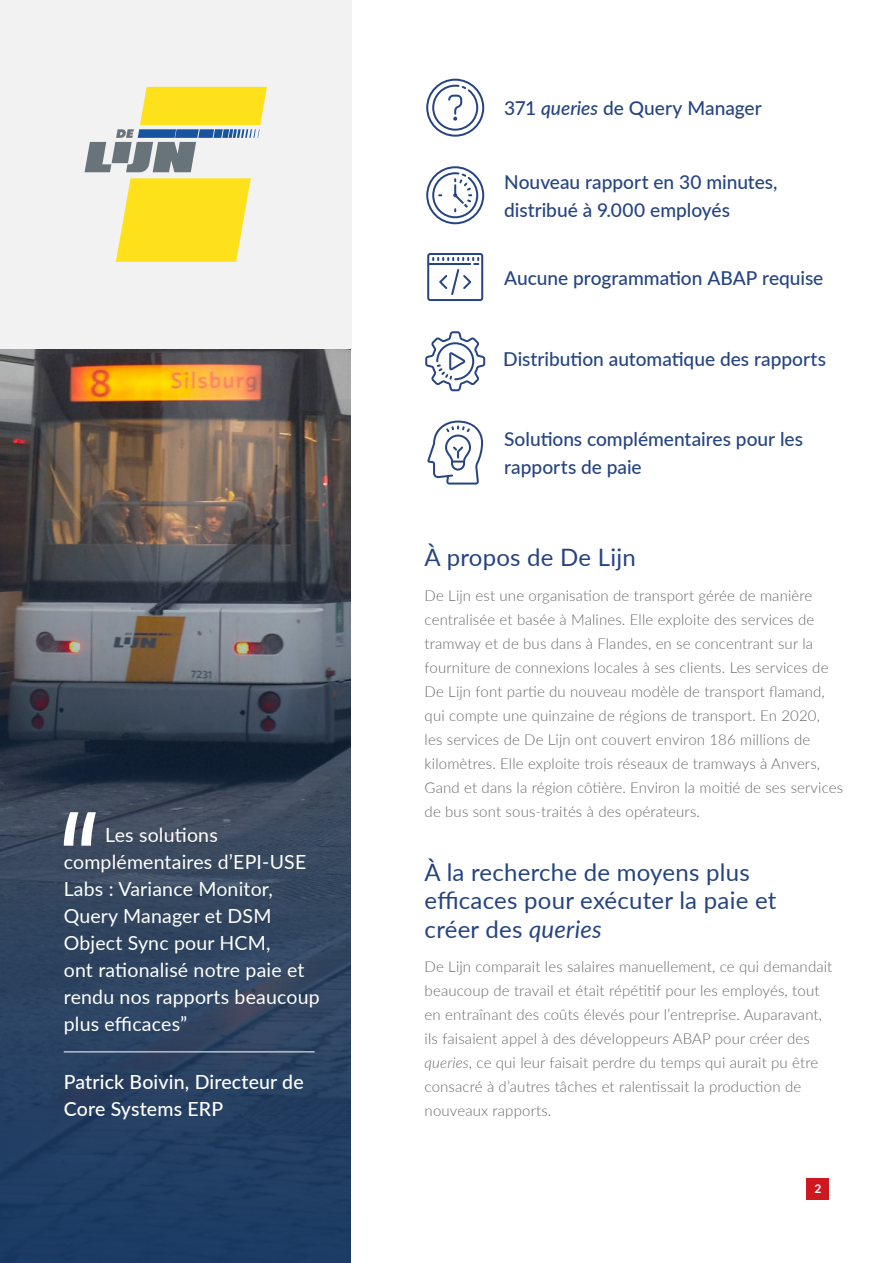
<style>
.page{position:relative;width:893px;height:1263px;background:#fff}
.page>*{position:absolute;margin:0;border:0;box-sizing:border-box;transform-origin:0 0}
.t1{font:24px/28.5px "Lato";letter-spacing:.01em;color:#254481}
.t2{font:19.5px/27px "Lato";letter-spacing:.01em;color:#fff}
.t3{font:500 19.5px/27px "Lato";letter-spacing:.01em;color:#fff}
.t4{font:500 19.2px/27.9px "Lato";color:#254481}
.t5{font:300 15px/24px "Lato";letter-spacing:.01em;color:#6b6768}
.t6{font:700 12px "Lato";color:#fff}
.s1{font-style:italic}
</style>
<div class="page">
<div style="left:807px;top:1178px;width:22px;height:21px;background:#ce171e"></div>
<img style="left:0;top:349px;width:351px;height:51px">
<svg style="left:0;top:400px;width:351px;height:863px;background:#3e4a5c"></svg>
<svg style="left:64px;top:812px;width:32px;height:34px"></svg>
<hr style="left:64px;top:1052px;width:251px;height:1px;background:#fff">
<div style="left:0;top:0;width:351px;height:349px;background:#f2f2f2"></div>
<svg style="left:116px;top:178px;width:135px;height:84px;background:#fde233"></svg>
<svg style="left:85px;top:87px;width:182px;height:85px"></svg>
<svg style="left:427px;top:421px;width:56px;height:64px"></svg>
<svg style="left:426px;top:79px;width:58px;height:58px"></svg>
<svg style="left:427px;top:253px;width:56px;height:48px"></svg>
<svg style="left:426px;top:166px;width:58px;height:58px"></svg>
<svg style="left:425px;top:331px;width:60px;height:60px"></svg>
<h2 class="t2" style="left:64px;top:821px;width:257px;text-indent:41px">Les solutions complémentaires d’EPI-USE<br>Labs : Variance Monitor,<br>Query Manager et DSM<br>Object Sync pour HCM,<br>ont rationalisé notre paie et rendu nos rapports beaucoup plus efficaces”</h2>
<h2 class="t3" style="left:64px;top:1068px;width:241px">Patrick Boivin, Directeur de<br>Core Systems ERP</h2>
<p class="t4" style="left:504px;top:94px;width:259px">371 <span class="s1">queries</span> de Query Manager</p>
<p class="t4" style="left:504px;top:167px;width:275px">Nouveau rapport en 30 minutes, distribué à 9.000 employés</p>
<p class="t4" style="left:504px;top:263px;width:321px">Aucune programmation ABAP requise</p>
<p class="t4" style="left:503px;top:344px;width:324px">Distribution automatique des rapports</p>
<p class="t4" style="left:504px;top:424px;width:300px">Solutions complémentaires pour les rapports de paie</p>
<h1 class="t1" style="left:425px;top:542px;width:213px">À propos de De Lijn</h1>
<p class="t5" style="left:425px;top:583px;width:420px">De Lijn est une organisation de transport gérée de manière centralisée et basée à Malines. Elle exploite des services de tramway et de bus dans à Flandes, en se concentrant sur la fourniture de connexions locales à ses clients. Les services de De Lijn font partie du nouveau modèle de transport flamand, qui compte une quinzaine de régions de transport. En 2020,<br>les services de De Lijn ont couvert environ 186 millions de kilomètres. Elle exploite trois réseaux de tramways à Anvers, Gand et dans la région côtière. Environ la moitié de ses services de bus sont sous-traités à des opérateurs.</p>
<h1 class="t1" style="left:425px;top:857px;width:353px">À la recherche de moyens plus efficaces pour exécuter la paie et créer des <span class="s1">queries</span></h1>
<p class="t5" style="left:425px;top:954px;width:409px">De Lijn comparait les salaires manuellement, ce qui demandait beaucoup de travail et était répétitif pour les employés, tout en entraînant des coûts élevés pour l’entreprise. Auparavant, ils faisaient appel à des développeurs ABAP pour créer des <span class="s1">queries</span>, ce qui leur faisait perdre du temps qui aurait pu être consacré à d’autres tâches et ralentissait la production de nouveaux rapports.</p>
<p class="t6" style="left:814px;top:1180px;width:8px">2</p>
</div>
